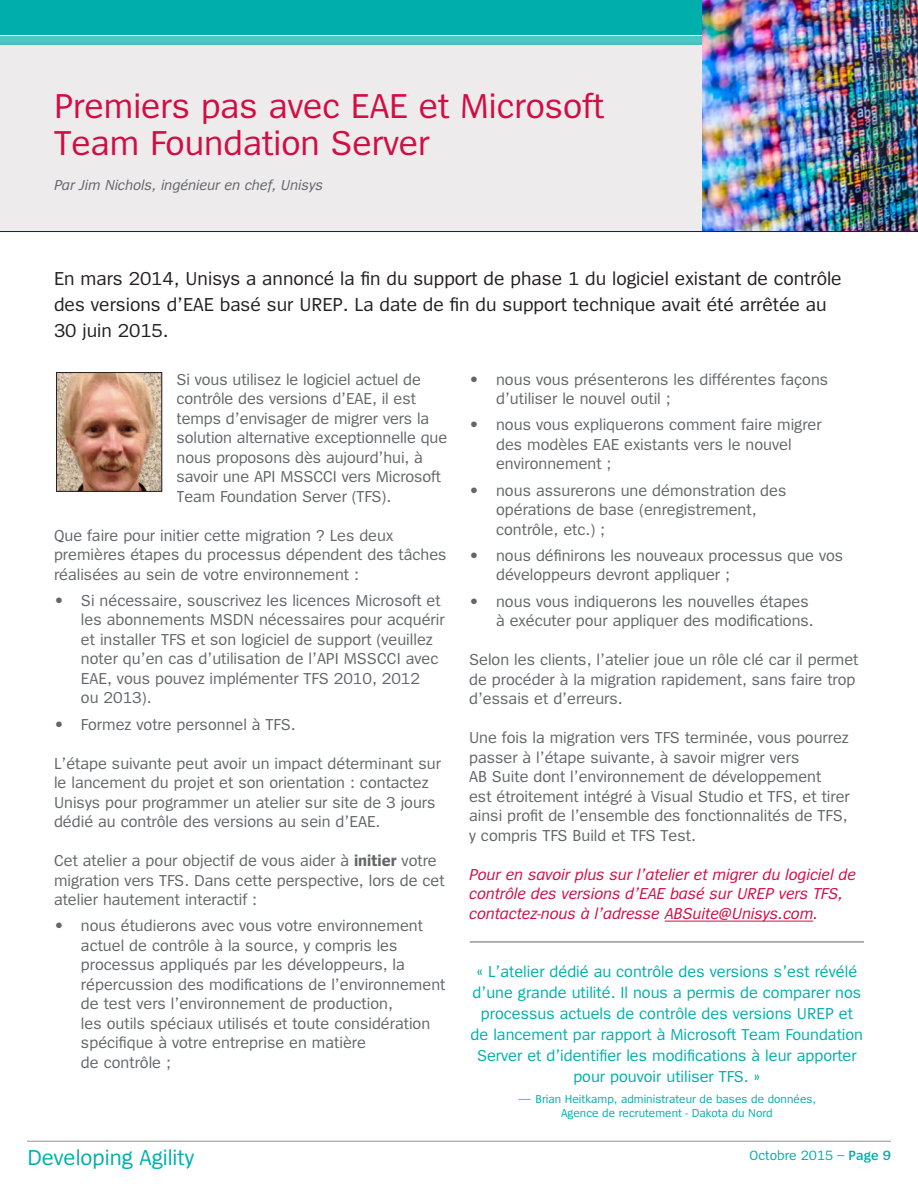
<style>
.page{position:relative;width:918px;height:1188px;background:#fff}
.page>*{position:absolute;margin:0;border:0;box-sizing:border-box;transform-origin:0 0}
.t1{font:36px/37.5px "Spiegel";color:#d20d44}
.t2{font:22.5px "Spiegel";color:#00afab}
.t3{font:19.5px/25.5px "Spiegel";color:#231f20}
.t4{font:16.5px/19.5px "Spiegel";color:#63656a}
.t5{font:16.5px/21px "Spiegel";color:#00afab;text-align:center}
.t6{font:italic 16.5px/19.5px "Spiegel";color:#d20d44}
.t7{font:italic 15px "Spiegel";color:#63656a}
.t8{font:13.95px "Spiegel";color:#00afab}
.t9{font:12px/14.4px "Spiegel";color:#00afab;text-align:center}
.s1{font-weight:700}
.s2{font-weight:600}
</style>
<div class="page">
<hr style="left:27px;top:1141px;width:864px;height:1px;background:#939598">
<div style="left:0;top:42px;width:917px;height:190px;background:#edebec"></div>
<div style="left:0;top:0;width:918px;height:35px;background:#00afab"></div>
<div style="left:0;top:36px;width:918px;height:9px;background:#4dc7c4"></div>
<img style="left:702px;top:0;width:216px;height:231px">
<hr style="left:0;top:231px;width:918px;height:1px;background:#002855">
<hr style="left:665px;top:921px;width:148px;height:1px;background:#d20d44">
<img style="left:58px;top:374px;width:102px;height:116px">
<div style="left:56px;top:372px;width:106px;height:120px;border:1px solid #231f20"></div>
<hr style="left:470px;top:942px;width:394px;height:1px;background:#63656a">
<h1 class="t1" style="left:54px;top:88px;width:552px">Premiers pas avec EAE et Microsoft<br>Team Foundation Server</h1>
<p class="t7" style="left:54px;top:177px;width:271px">Par Jim Nichols, ingénieur en chef, Unisys</p>
<p class="t3" style="left:54px;top:267px;width:789px">En mars 2014, Unisys a annoncé la fin du support de phase 1 du logiciel existant de contrôle des versions d’EAE basé sur UREP. La date de fin du support technique avait été arrêtée au<br>30 juin 2015.</p>
<p class="t4" style="left:177px;top:370px;width:272px">Si vous utilisez le logiciel actuel de contrôle des versions d’EAE, il est temps d’envisager de migrer vers la solution alternative exceptionnelle que nous proposons dès aujourd’hui, à savoir une API MSSCCI vers Microsoft Team Foundation Server (TFS).</p>
<p class="t4" style="left:54px;top:526px;width:394px">Que faire pour initier cette migration ? Les deux premières étapes du processus dépendent des tâches réalisées au sein de votre environnement :</p>
<p class="t4" style="left:81px;top:591px;width:365px;text-indent:-27px">• Si nécessaire, souscrivez les licences Microsoft et les abonnements MSDN nécessaires pour acquérir et installer TFS et son logiciel de support (veuillez noter qu’en cas d’utilisation de l’API MSSCCI avec EAE, vous pouvez implémenter TFS 2010, 2012<br>ou 2013).</p>
<p class="t4" style="left:54px;top:715px;width:243px">• Formez votre personnel à TFS.</p>
<p class="t4" style="left:54px;top:754px;width:388px">L’étape suivante peut avoir un impact déterminant sur le lancement du projet et son orientation : contactez Unisys pour programmer un atelier sur site de 3 jours dédié au contrôle des versions au sein d’EAE.</p>
<p class="t4" style="left:54px;top:851px;width:392px">Cet atelier a pour objectif de vous aider à <span class="s1">initier</span> votre migration vers TFS. Dans cette perspective, lors de cet atelier hautement interactif :</p>
<p class="t4" style="left:81px;top:917px;width:366px;text-indent:-27px">• nous étudierons avec vous votre environnement actuel de contrôle à la source, y compris les processus appliqués par les développeurs, la répercussion des modifications de l’environnement de test vers l’environnement de production,<br>les outils spéciaux utilisés et toute considération spécifique à votre entreprise en matière<br>de contrôle ;</p>
<p class="t4" style="left:496px;top:370px;width:334px;text-indent:-27px">• nous vous présenterons les différentes façons d’utiliser le nouvel outil ;</p>
<p class="t4" style="left:496px;top:416px;width:327px;text-indent:-27px">• nous vous expliquerons comment faire migrer des modèles EAE existants vers le nouvel environnement ;</p>
<p class="t4" style="left:496px;top:481px;width:292px;text-indent:-27px">• nous assurerons une démonstration des opérations de base (enregistrement, contrôle, etc.) ;</p>
<p class="t4" style="left:496px;top:546px;width:349px;text-indent:-27px">• nous définirons les nouveaux processus que vos développeurs devront appliquer ;</p>
<p class="t4" style="left:496px;top:592px;width:319px;text-indent:-27px">• nous vous indiquerons les nouvelles étapes à exécuter pour appliquer des modifications.</p>
<p class="t4" style="left:469px;top:650px;width:391px">Selon les clients, l’atelier joue un rôle clé car il permet de procéder à la migration rapidement, sans faire trop d’essais et d’erreurs.</p>
<p class="t4" style="left:469px;top:728px;width:382px">Une fois la migration vers TFS terminée, vous pourrez passer à l’étape suivante, à savoir migrer vers<br>AB Suite dont l’environnement de développement<br>est étroitement intégré à Visual Studio et TFS, et tirer ainsi profit de l’ensemble des fonctionnalités de TFS, y compris TFS Build et TFS Test.</p>
<p class="t6" style="left:469px;top:865px;width:388px">Pour en savoir plus sur l’atelier et migrer du logiciel de contrôle des versions d’EAE basé sur UREP vers TFS, contactez-nous à l’adresse ABSuite@Unisys.com.</p>
<p class="t5" style="left:471px;top:961px;width:394px">« L’atelier dédié au contrôle des versions s’est révélé d’une grande utilité. Il nous a permis de comparer nos processus actuels de contrôle des versions UREP et de lancement par rapport à Microsoft Team Foundation Server et d’identifier les modifications à leur apporter pour pouvoir utiliser TFS. »</p>
<p class="t9" style="left:518px;top:1092px;width:300px">— Brian Heitkamp, administrateur de bases de données,<br>Agence de recrutement - Dakota du Nord</p>
<h2 class="t2" style="left:28px;top:1146px;width:168px">Developing Agility</h2>
<p class="t8" style="left:750px;top:1148px;width:143px">Octobre 2015 – <span class="s2">Page 9</span></p>
</div>
